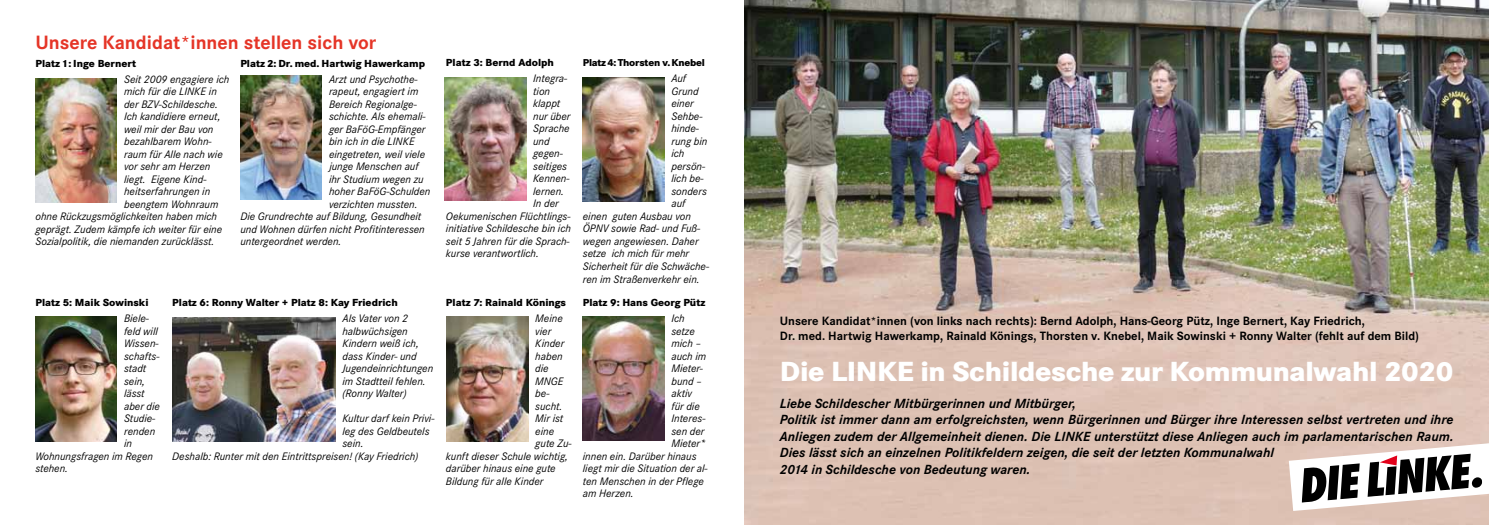
<style>
.page{position:relative;width:1489px;height:525px;background:#fff}
.page>*{position:absolute;margin:0;border:0;box-sizing:border-box;transform-origin:0 0}
.t1{font:800 28.75px "Corporate S";letter-spacing:-.01em;color:#fff}
.t2{font:700 20px "Corporate S";color:#e53527}
.t3{font:italic 700 13.75px/16.5px "Corporate S";color:#000}
.t4{font:700 12.5px/15px "Corporate S";color:#000}
.t5{font:italic 11.25px/12.5px "Corporate S";color:#000}
.t6{font:800 10.62px "Corporate S";color:#000}
.t7{font:800 10.38px "Corporate S";letter-spacing:-.02em;color:#000}
</style>
<div class="page">
<img style="left:744px;top:0;width:744px;height:524px">
<svg style="left:1288px;top:443px;width:200px;height:67px"></svg>
<img style="left:35px;top:78px;width:82px;height:124px">
<img style="left:583px;top:77px;width:81px;height:124px">
<img style="left:35px;top:317px;width:82px;height:124px">
<img style="left:172px;top:317px;width:163px;height:124px">
<img style="left:446px;top:317px;width:82px;height:124px">
<img style="left:583px;top:316px;width:81px;height:124px">
<img style="left:240px;top:76px;width:82px;height:124px">
<img style="left:444px;top:77px;width:82px;height:123px">
<h2 class="t2" style="left:35px;top:31px;width:342px">Unsere Kandidat*innen stellen sich vor</h2>
<p class="t6" style="left:35px;top:57px;width:102px">Platz 1: Inge Bernert</p>
<p class="t5" style="left:124px;top:73px;width:107px">Seit 2009 engagiere ich</p>
<p class="t5" style="left:124px;top:85px;width:94px">mich für die LINKE in</p>
<p class="t5" style="left:124px;top:98px;width:95px">der BZV-Schildesche.</p>
<p class="t5" style="left:124px;top:110px;width:98px">Ich kandidiere erneut,</p>
<p class="t5" style="left:124px;top:123px;width:91px">weil mir der Bau von</p>
<p class="t5" style="left:124px;top:135px;width:89px">bezahlbarem Wohn-</p>
<p class="t5" style="left:124px;top:148px;width:100px">raum für Alle nach wie</p>
<p class="t5" style="left:124px;top:160px;width:88px">vor sehr am Herzen</p>
<p class="t5" style="left:124px;top:173px;width:84px">liegt. Eigene Kind-</p>
<p class="t5" style="left:124px;top:185px;width:88px">heitserfahrungen in</p>
<p class="t5" style="left:124px;top:198px;width:96px">beengtem Wohnraum</p>
<p class="t5" style="left:35px;top:210px;width:183px">ohne Rückzugsmöglichkeiten haben mich</p>
<p class="t5" style="left:35px;top:223px;width:188px">geprägt. Zudem kämpfe ich weiter für eine</p>
<p class="t5" style="left:35px;top:235px;width:180px">Sozialpolitik, die niemanden zurücklässt.</p>
<p class="t6" style="left:240px;top:57px;width:186px">Platz 2: Dr. med. Hartwig Hawerkamp</p>
<p class="t5" style="left:329px;top:73px;width:90px">Arzt und Psychothe-</p>
<p class="t5" style="left:329px;top:85px;width:91px">rapeut, engagiert im</p>
<p class="t5" style="left:329px;top:98px;width:89px">Bereich Regionalge-</p>
<p class="t5" style="left:329px;top:110px;width:98px">schichte. Als ehemali-</p>
<p class="t5" style="left:329px;top:123px;width:98px">ger BaFöG-Empfänger</p>
<p class="t5" style="left:329px;top:135px;width:87px">bin ich in die LINKE</p>
<p class="t5" style="left:329px;top:148px;width:98px">eingetreten, weil viele</p>
<p class="t5" style="left:329px;top:160px;width:91px">junge Menschen auf</p>
<p class="t5" style="left:329px;top:173px;width:96px">ihr Studium wegen zu</p>
<p class="t5" style="left:329px;top:185px;width:103px">hoher BaFöG-Schulden</p>
<p class="t5" style="left:329px;top:198px;width:90px">verzichten mussten.</p>
<p class="t5" style="left:240px;top:210px;width:182px">Die Grundrechte auf Bildung, Gesundheit</p>
<p class="t5" style="left:240px;top:223px;width:186px">und Wohnen dürfen nicht Profitinteressen</p>
<p class="t5" style="left:240px;top:235px;width:102px">untergeordnet werden.</p>
<p class="t6" style="left:35px;top:296px;width:115px">Platz 5: Maik Sowinski</p>
<p class="t5" style="left:124px;top:312px;width:26px">Biele-</p>
<p class="t5" style="left:124px;top:324px;width:35px">feld will</p>
<p class="t5" style="left:124px;top:337px;width:36px">Wissen-</p>
<p class="t5" style="left:124px;top:349px;width:37px">schafts-</p>
<p class="t5" style="left:124px;top:362px;width:24px">stadt</p>
<p class="t5" style="left:124px;top:374px;width:23px">sein,</p>
<p class="t5" style="left:124px;top:387px;width:22px">lässt</p>
<p class="t5" style="left:124px;top:399px;width:37px">aber die</p>
<p class="t5" style="left:124px;top:412px;width:33px">Studie-</p>
<p class="t5" style="left:124px;top:424px;width:33px">renden</p>
<p class="t5" style="left:124px;top:437px;width:9px">in</p>
<p class="t5" style="left:35px;top:449px;width:119px">Wohnungsfragen im Regen</p>
<p class="t5" style="left:35px;top:462px;width:34px">stehen.</p>
<p class="t6" style="left:172px;top:296px;width:227px">Platz 6: Ronny Walter + Platz 8: Kay Friedrich</p>
<p class="t5" style="left:342px;top:312px;width:92px">Als Vater von 2 halbwüchsigen<br>Kindern weiß ich, dass Kinder- und<br>Jugendeinrichtungen im Stadtteil fehlen. (Ronny Walter)</p>
<p class="t5" style="left:342px;top:412px;width:94px">Kultur darf kein Privi-</p>
<p class="t5" style="left:342px;top:424px;width:89px">leg des Geldbeutels</p>
<p class="t5" style="left:342px;top:437px;width:23px">sein.</p>
<p class="t5" style="left:172px;top:449px;width:248px">Deshalb: Runter mit den Eintrittspreisen! (Kay Friedrich)</p>
<p class="t6" style="left:446px;top:56px;width:109px">Platz 3: Bernd Adolph</p>
<p class="t5" style="left:533px;top:72px;width:36px">Integra-</p>
<p class="t5" style="left:533px;top:85px;width:18px">tion</p>
<p class="t5" style="left:533px;top:97px;width:29px">klappt</p>
<p class="t5" style="left:533px;top:110px;width:39px">nur über</p>
<p class="t5" style="left:533px;top:122px;width:38px">Sprache</p>
<p class="t5" style="left:533px;top:135px;width:18px">und</p>
<p class="t5" style="left:533px;top:147px;width:31px">gegen-</p>
<p class="t5" style="left:533px;top:160px;width:35px">seitiges</p>
<p class="t5" style="left:533px;top:172px;width:38px">Kennen-</p>
<p class="t5" style="left:533px;top:185px;width:32px">lernen.</p>
<p class="t5" style="left:533px;top:197px;width:27px">In der</p>
<p class="t5" style="left:446px;top:210px;width:126px">Oekumenischen Flüchtlings-</p>
<p class="t5" style="left:446px;top:222px;width:126px">initiative Schildesche bin ich</p>
<p class="t5" style="left:446px;top:235px;width:125px">seit 5 Jahren für die Sprach-</p>
<p class="t5" style="left:446px;top:247px;width:94px">kurse verantwortlich.</p>
<p class="t6" style="left:446px;top:296px;width:122px">Platz 7: Rainald Könings</p>
<p class="t5" style="left:535px;top:312px;width:29px">Meine</p>
<p class="t5" style="left:535px;top:324px;width:18px">vier</p>
<p class="t5" style="left:535px;top:337px;width:30px">Kinder</p>
<p class="t5" style="left:535px;top:349px;width:29px">haben</p>
<p class="t5" style="left:535px;top:362px;width:15px">die</p>
<p class="t5" style="left:535px;top:374px;width:30px">MNGE</p>
<p class="t5" style="left:535px;top:387px;width:16px">be-</p>
<p class="t5" style="left:535px;top:399px;width:29px">sucht.</p>
<p class="t5" style="left:535px;top:412px;width:29px">Mir ist</p>
<p class="t5" style="left:535px;top:424px;width:20px">eine</p>
<p class="t5" style="left:535px;top:437px;width:38px">gute Zu-</p>
<p class="t5" style="left:446px;top:449px;width:124px">kunft dieser Schule wichtig,</p>
<p class="t5" style="left:446px;top:462px;width:111px">darüber hinaus eine gute</p>
<p class="t5" style="left:446px;top:474px;width:99px">Bildung für alle Kinder</p>
<p class="t7" style="left:583px;top:56px;width:123px">Platz 4: Thorsten v. Knebel</p>
<p class="t5" style="left:671px;top:72px;width:16px">Auf</p>
<p class="t5" style="left:671px;top:85px;width:29px">Grund</p>
<p class="t5" style="left:671px;top:97px;width:24px">einer</p>
<p class="t5" style="left:671px;top:110px;width:33px">Sehbe-</p>
<p class="t5" style="left:671px;top:122px;width:29px">hinde-</p>
<p class="t5" style="left:671px;top:135px;width:38px">rung bin</p>
<p class="t5" style="left:671px;top:147px;width:15px">ich</p>
<p class="t5" style="left:671px;top:160px;width:35px">persön-</p>
<p class="t5" style="left:671px;top:172px;width:34px">lich be-</p>
<p class="t5" style="left:671px;top:185px;width:37px">sonders</p>
<p class="t5" style="left:671px;top:197px;width:15px">auf</p>
<p class="t5" style="left:583px;top:210px;width:110px">einen guten Ausbau von</p>
<p class="t5" style="left:583px;top:222px;width:119px">ÖPNV sowie Rad- und Fuß-</p>
<p class="t5" style="left:583px;top:235px;width:117px">wegen angewiesen. Daher</p>
<p class="t5" style="left:583px;top:247px;width:108px">setze ich mich für mehr</p>
<p class="t5" style="left:583px;top:260px;width:128px">Sicherheit für die Schwäche-</p>
<p class="t5" style="left:583px;top:273px;width:118px">ren im Straßenverkehr ein.</p>
<p class="t6" style="left:583px;top:296px;width:124px">Platz 9: Hans Georg Pütz</p>
<p class="t5" style="left:671px;top:312px;width:15px">Ich</p>
<p class="t5" style="left:671px;top:324px;width:25px">setze</p>
<p class="t5" style="left:671px;top:337px;width:31px">mich –</p>
<p class="t5" style="left:671px;top:349px;width:36px">auch im</p>
<p class="t5" style="left:671px;top:362px;width:33px">Mieter-</p>
<p class="t5" style="left:671px;top:374px;width:32px">bund –</p>
<p class="t5" style="left:671px;top:387px;width:22px">aktiv</p>
<p class="t5" style="left:671px;top:399px;width:30px">für die</p>
<p class="t5" style="left:671px;top:412px;width:35px">Interes-</p>
<p class="t5" style="left:671px;top:424px;width:35px">sen der</p>
<p class="t5" style="left:671px;top:437px;width:36px">Mieter*</p>
<p class="t5" style="left:583px;top:449px;width:115px">innen ein. Darüber hinaus</p>
<p class="t5" style="left:583px;top:462px;width:126px">liegt mir die Situation der al-</p>
<p class="t5" style="left:583px;top:474px;width:123px">ten Menschen in der Pflege</p>
<p class="t5" style="left:583px;top:487px;width:52px">am Herzen.</p>
<p class="t4" style="left:780px;top:314px;width:640px">Unsere Kandidat*innen (von links nach rechts): Bernd Adolph, Hans-Georg Pütz, Inge Bernert, Kay Friedrich,<br>Dr. med. Hartwig Hawerkamp, Rainald Könings, Thorsten v. Knebel, Maik Sowinski + Ronny Walter (fehlt auf dem Bild)</p>
<h1 class="t1" style="left:780px;top:354px;width:675px">Die LINKE in Schildesche zur Kommunalwahl 2020</h1>
<p class="t3" style="left:780px;top:395px;width:675px">Liebe Schildescher Mitbürgerinnen und Mitbürger,<br>Politik ist immer dann am erfolgreichsten, wenn Bürgerinnen und Bürger ihre Interessen selbst vertreten und ihre Anliegen zudem der Allgemeinheit dienen. Die LINKE unterstützt diese Anliegen auch im parlamentarischen Raum.<br>Dies lässt sich an einzelnen Politikfeldern zeigen, die seit der letzten Kommunalwahl<br>2014 in Schildesche von Bedeutung waren.</p>
</div>
